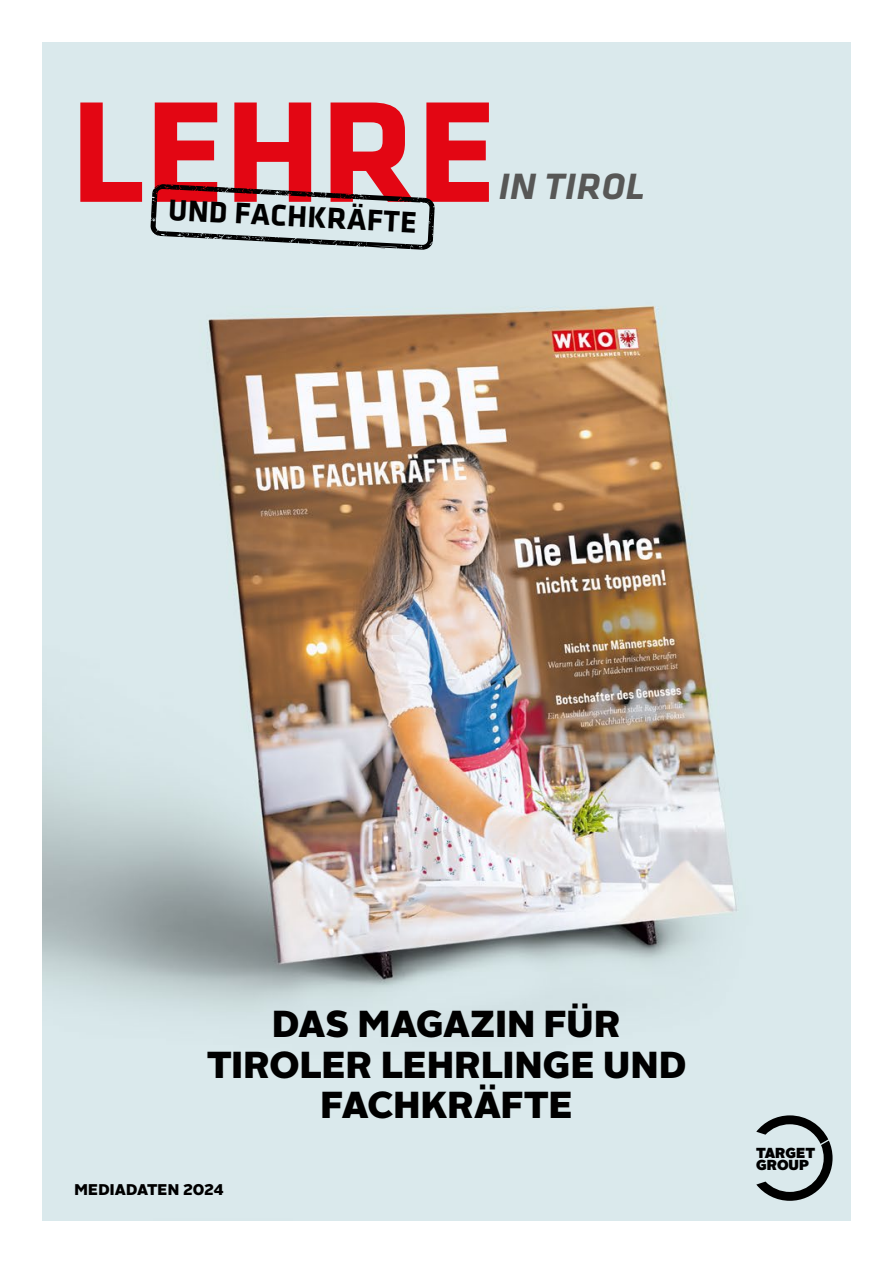
<style>
.page{position:relative;width:893px;height:1263px;background:#fff}
.page>*{position:absolute;margin:0;border:0;box-sizing:border-box;transform-origin:0 0}
.t1{font:italic 700 37.95px "Klavika";letter-spacing:.015em;color:#575756}
.t2{font:900 37.5px/40.5px "Alright Sans";color:#000;text-align:center}
.t3{font:700 30.9px "Klavika";color:#000}
.t4{font:900 15.45px "Alright Sans";color:#000}
.t5{font:900 14.55px/12.8px "Alright Sans";color:#000}
</style>
<div class="page">
<img style="left:43px;top:43px;width:807px;height:1177px">
<svg style="left:756px;top:1115px;width:76px;height:86px;background:#a3aeb0"></svg>
<svg style="left:80px;top:102px;width:409px;height:148px;background:#d38b92"></svg>
<p class="t3" style="left:169px;top:193px;width:250px;rotate:3deg">UND FACHKRÄFTE</p>
<p class="t1" style="left:499px;top:165px;width:147px">IN TIROL</p>
<p class="t2" style="left:207px;top:1004px;width:481px">DAS MAGAZIN FÜR<br>TIROLER LEHRLINGE UND<br>FACHKRÄFTE</p>
<p class="t4" style="left:74px;top:1178px;width:151px">MEDIADATEN 2024</p>
<p class="t5" style="left:756px;top:1146px;width:61px">TARGET<br>GROUP</p>
</div>
